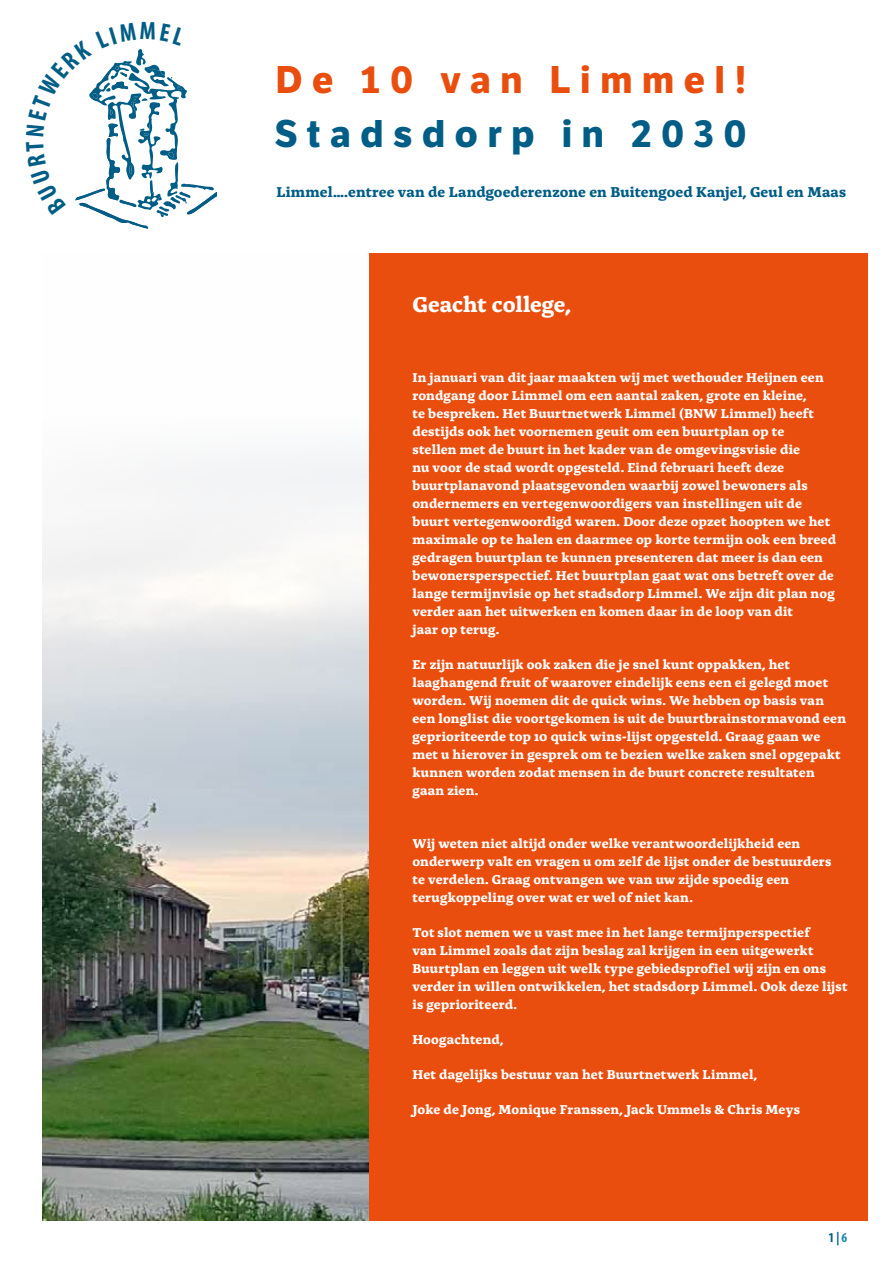
<style>
.page{position:relative;width:893px;height:1263px;background:#fff}
.page>*{position:absolute;margin:0;border:0;box-sizing:border-box;transform-origin:0 0}
.t1{font:700 37.5px "LFT Etica";letter-spacing:.26em;color:#005d86}
.t2{font:700 37.5px "LFT Etica";letter-spacing:.26em;color:#e94e0f}
.t3{font:700 22.5px "Alda OTCEV";color:#fff}
.t4{font:700 15px "Alda OTCEV";letter-spacing:.01em;color:#005d86}
.t5{font:700 13.5px/18px "Alda OTCEV";letter-spacing:.01em;color:#fff}
.t6{font:700 condensed 13.5px "Myriad Pro";color:#005d86}
.s1{color:#1a86ab}
</style>
<div class="page">
<div style="left:369px;top:253px;width:498px;height:967px;background:#e94e0f"></div>
<img style="left:43px;top:454px;width:326px;height:766px">
<svg style="left:75px;top:49px;width:142px;height:180px"></svg>
<h1 class="t2" style="left:276px;top:57px;width:473px">De 10 van Limmel!</h1>
<h1 class="t1" style="left:275px;top:111px;width:473px">Stadsdorp in 2030</h1>
<p class="t4" style="left:276px;top:181px;width:571px">Limmel….entree van de Landgoederenzone en Buitengoed Kanjel, Geul en Maas</p>
<h2 class="t3" style="left:412px;top:286px;width:160px">Geacht college,</h2>
<p class="t5" style="left:412px;top:367px;width:425px">In januari van dit jaar maakten wij met wethouder Heijnen een rondgang door Limmel om een aantal zaken, grote en kleine,<br>te bespreken. Het Buurtnetwerk Limmel (BNW Limmel) heeft destijds ook het voornemen geuit om een buurtplan op te<br>stellen met de buurt in het kader van de omgevingsvisie die<br>nu voor de stad wordt opgesteld. Eind februari heeft deze buurtplanavond plaatsgevonden waarbij zowel bewoners als ondernemers en vertegenwoordigers van instellingen uit de buurt vertegenwoordigd waren. Door deze opzet hoopten we het maximale op te halen en daarmee op korte termijn ook een breed gedragen buurtplan te kunnen presenteren dat meer is dan een bewonersperspectief. Het buurtplan gaat wat ons betreft over de lange termijnvisie op het stadsdorp Limmel. We zijn dit plan nog verder aan het uitwerken en komen daar in de loop van dit<br>jaar op terug.</p>
<p class="t5" style="left:412px;top:654px;width:435px">Er zijn natuurlijk ook zaken die je snel kunt oppakken, het laaghangend fruit of waarover eindelijk eens een ei gelegd moet worden. Wij noemen dit de quick wins. We hebben op basis van een longlist die voortgekomen is uit de buurtbrainstormavond een geprioriteerde top 10 quick wins-lijst opgesteld. Graag gaan we met u hierover in gesprek om te bezien welke zaken snel opgepakt kunnen worden zodat mensen in de buurt concrete resultaten gaan zien.</p>
<p class="t5" style="left:412px;top:833px;width:420px">Wij weten niet altijd onder welke verantwoordelijkheid een onderwerp valt en vragen u om zelf de lijst onder de bestuurders te verdelen. Graag ontvangen we van uw zijde spoedig een terugkoppeling over wat er wel of niet kan.</p>
<p class="t5" style="left:412px;top:922px;width:437px">Tot slot nemen we u vast mee in het lange termijnperspectief<br>van Limmel zoals dat zijn beslag zal krijgen in een uitgewerkt Buurtplan en leggen uit welk type gebiedsprofiel wij zijn en ons verder in willen ontwikkelen, het stadsdorp Limmel. Ook deze lijst is geprioriteerd.</p>
<p class="t5" style="left:412px;top:1029px;width:93px">Hoogachtend,</p>
<p class="t5" style="left:412px;top:1064px;width:346px">Het dagelijks bestuur van het Buurtnetwerk Limmel,</p>
<p class="t5" style="left:412px;top:1099px;width:389px">Joke de Jong, Monique Franssen, Jack Ummels &amp; Chris Meys</p>
<p class="t6" style="left:828px;top:1229px;width:20px">1 | <span class="s1">6</span></p>
</div>
